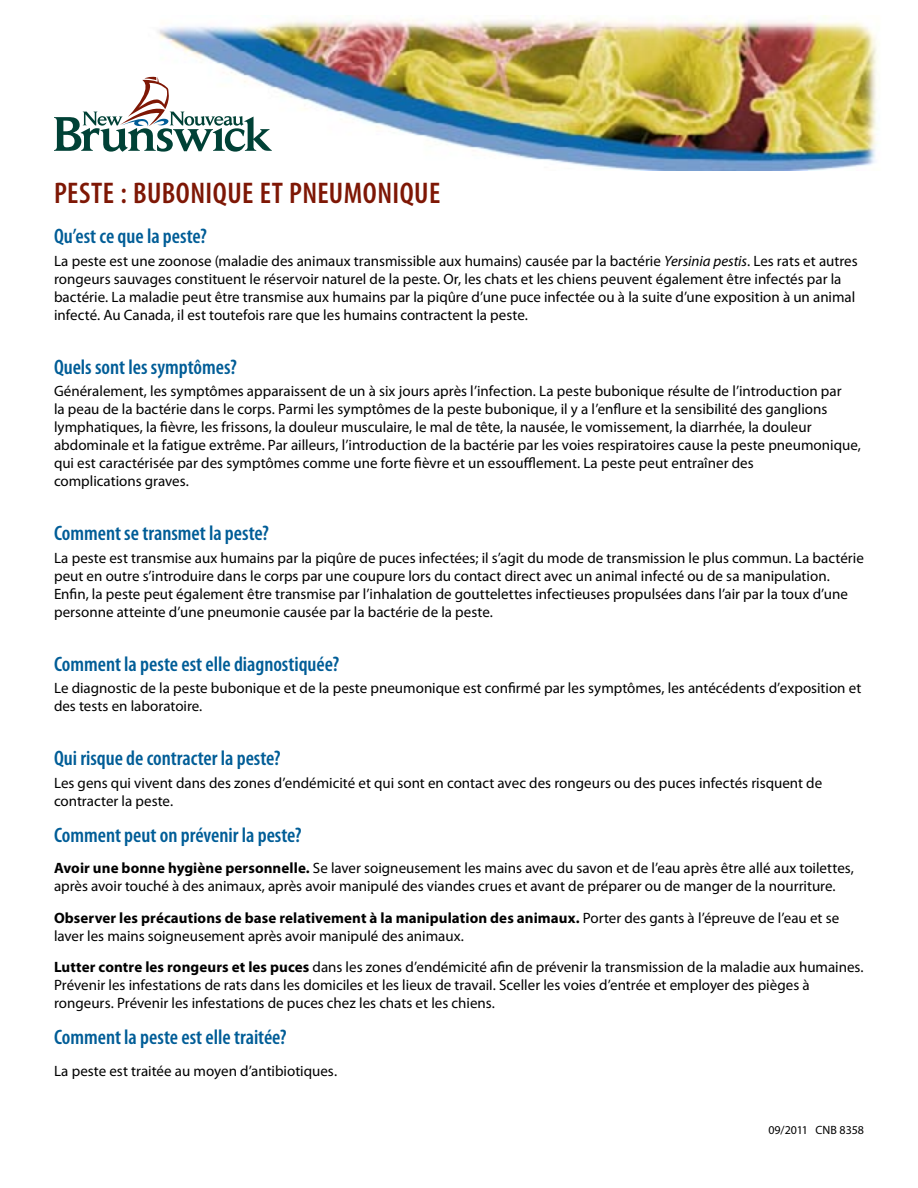
<style>
.page{position:relative;width:918px;height:1188px;background:#fff}
.page>*{position:absolute;margin:0;border:0;box-sizing:border-box;transform-origin:0 0}
.t1{font:600 condensed 30px "Myriad Pro";letter-spacing:.015em;color:#7e1705}
.t2{font:600 condensed 21px "Myriad Pro";color:#005d97}
.t3{font:15px/18px "Myriad Pro";color:#000}
.t4{font:12px "Myriad Pro";letter-spacing:-.005em;color:#000}
.s1{font-style:italic}
.s2{font-weight:700}
</style>
<div class="page">
<img style="left:158px;top:15px;width:720px;height:156px">
<svg style="left:54px;top:76px;width:218px;height:76px"></svg>
<h1 class="t1" style="left:54px;top:176px;width:388px">PESTE : BUBONIQUE ET PNEUMONIQUE</h1>
<h2 class="t2" style="left:54px;top:225px;width:154px">Qu’est ce que la peste?</h2>
<p class="t3" style="left:54px;top:251px;width:805px">La peste est une zoonose (maladie des animaux transmissible aux humains) causée par la bactérie <span class="s1">Yersinia pestis</span>. Les rats et autres rongeurs sauvages constituent le réservoir naturel de la peste. Or, les chats et les chiens peuvent également être infectés par la bactérie. La maladie peut être transmise aux humains par la piqûre d’une puce infectée ou à la suite d’une exposition à un animal infecté. Au Canada, il est toutefois rare que les humains contractent la peste.</p>
<h2 class="t2" style="left:54px;top:355px;width:184px">Quels sont les symptômes?</h2>
<p class="t3" style="left:54px;top:382px;width:808px">Généralement, les symptômes apparaissent de un à six jours après l’infection. La peste bubonique résulte de l’introduction par<br>la peau de la bactérie dans le corps. Parmi les symptômes de la peste bubonique, il y a l’enflure et la sensibilité des ganglions lymphatiques, la fièvre, les frissons, la douleur musculaire, le mal de tête, la nausée, le vomissement, la diarrhée, la douleur abdominale et la fatigue extrême. Par ailleurs, l’introduction de la bactérie par les voies respiratoires cause la peste pneumonique, qui est caractérisée par des symptômes comme une forte fièvre et un essoufflement. La peste peut entraîner des<br>complications graves.</p>
<h2 class="t2" style="left:54px;top:522px;width:216px">Comment se transmet la peste?</h2>
<p class="t3" style="left:54px;top:548px;width:811px">La peste est transmise aux humains par la piqûre de puces infectées; il s’agit du mode de transmission le plus commun. La bactérie peut en outre s’introduire dans le corps par une coupure lors du contact direct avec un animal infecté ou de sa manipulation.<br>Enfin, la peste peut également être transmise par l’inhalation de gouttelettes infectieuses propulsées dans l’air par la toux d’une personne atteinte d’une pneumonie causée par la bactérie de la peste.</p>
<h2 class="t2" style="left:54px;top:652px;width:287px">Comment la peste est elle diagnostiquée?</h2>
<p class="t3" style="left:54px;top:679px;width:809px">Le diagnostic de la peste bubonique et de la peste pneumonique est confirmé par les symptômes, les antécédents d’exposition et des tests en laboratoire.</p>
<h2 class="t2" style="left:54px;top:747px;width:228px">Qui risque de contracter la peste?</h2>
<p class="t3" style="left:54px;top:773px;width:770px">Les gens qui vivent dans des zones d’endémicité et qui sont en contact avec des rongeurs ou des puces infectés risquent de contracter la peste.</p>
<h2 class="t2" style="left:54px;top:823px;width:249px">Comment peut on prévenir la peste?</h2>
<p class="t3" style="left:54px;top:859px;width:801px"><span class="s2">Avoir une bonne hygiène personnelle.</span> Se laver soigneusement les mains avec du savon et de l’eau après être allé aux toilettes, après avoir touché à des animaux, après avoir manipulé des viandes crues et avant de préparer ou de manger de la nourriture.</p>
<p class="t3" style="left:54px;top:908px;width:787px"><span class="s2">Observer les précautions de base relativement à la manipulation des animaux.</span> Porter des gants à l’épreuve de l’eau et se laver les mains soigneusement après avoir manipulé des animaux.</p>
<p class="t3" style="left:54px;top:958px;width:811px"><span class="s2">Lutter contre les rongeurs et les puces</span> dans les zones d’endémicité afin de prévenir la transmission de la maladie aux humaines.<br>Prévenir les infestations de rats dans les domiciles et les lieux de travail. Sceller les voies d’entrée et employer des pièges à rongeurs. Prévenir les infestations de puces chez les chats et les chiens.</p>
<h2 class="t2" style="left:54px;top:1026px;width:234px">Comment la peste est elle traitée?</h2>
<p class="t3" style="left:54px;top:1061px;width:285px">La peste est traitée au moyen d’antibiotiques.</p>
<p class="t4" style="left:768px;top:1123px;width:97px">09/2011 CNB 8358</p>
</div>
